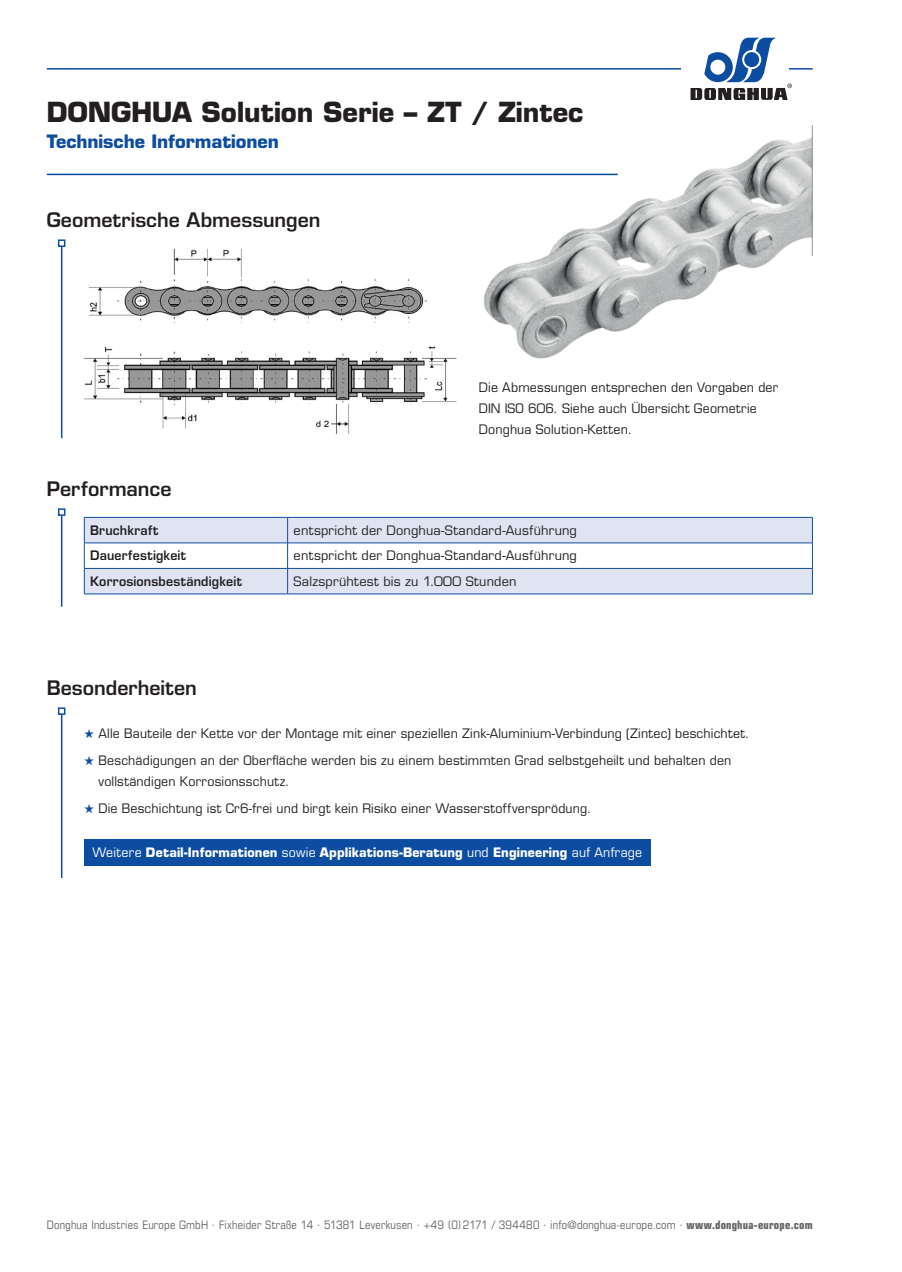
<style>
.page{position:relative;width:902px;height:1272px;background:#fff}
.page>*{position:absolute;margin:0;border:0;box-sizing:border-box;transform-origin:0 0}
.t1{font:700 27px "Eurostile LT Std";letter-spacing:-.005em;color:#231f20}
.t2{font:600 19.5px "Eurostile LT Std";color:#231f20}
.t3{font:700 18px "Eurostile LT Std";letter-spacing:-.005em;color:#0d4da1}
.t4{font:12.75px/21px "Eurostile LT Std";letter-spacing:.015em;color:#231f20}
.t5{font:700 12.75px "Eurostile LT Std";letter-spacing:.01em;color:#fff}
.t6{font:600 12.75px "Eurostile LT Std";letter-spacing:.015em;color:#231f20}
.t7{font:condensed 11.7px "Eurostile LT Std";letter-spacing:.015em;color:#636366}
.s1{color:#0d4da1}
.s2{font-weight:400}
.s3{font-weight:700}
</style>
<div class="page">
<hr style="left:47px;top:68px;width:765px;height:2px;background:#0d4da1">
<div style="left:681px;top:61px;width:108px;height:17px;background:#fff"></div>
<svg style="left:690px;top:38px;width:101px;height:62px"></svg>
<img style="left:479px;top:138px;width:332px;height:221px">
<hr style="left:47px;top:174px;width:570px;height:1px;background:#0d4da1">
<hr style="left:811px;top:125px;width:1px;height:131px;background:#939598">
<hr style="left:61px;top:246px;width:1px;height:192px;background:#0d4da1">
<div style="left:58px;top:239px;width:7px;height:8px;border:2px solid #0d4da1"></div>
<img style="left:84px;top:248px;width:373px;height:186px">
<hr style="left:61px;top:515px;width:1px;height:91px;background:#0d4da1">
<div style="left:58px;top:508px;width:7px;height:8px;border:2px solid #0d4da1"></div>
<svg style="left:84px;top:517px;width:729px;height:76px"></svg>
<hr style="left:84px;top:593px;width:203px;height:1px;background:#0d4da1">
<hr style="left:287px;top:593px;width:525px;height:1px;background:#0d4da1">
<hr style="left:61px;top:714px;width:1px;height:164px;background:#0d4da1">
<div style="left:58px;top:707px;width:7px;height:8px;border:2px solid #0d4da1"></div>
<div style="left:84px;top:838px;width:566px;height:27px;background:#0d4da1"></div>
<h1 class="t1" style="left:47px;top:95px;width:538px">DONGHUA Solution Serie – ZT / Zintec</h1>
<h3 class="t3" style="left:47px;top:131px;width:234px">Technische Informationen</h3>
<h2 class="t2" style="left:47px;top:208px;width:275px">Geometrische Abmessungen</h2>
<p class="t4" style="left:479px;top:377px;width:301px">Die Abmessungen entsprechen den Vorgaben der<br>DIN ISO 606. Siehe auch Übersicht Geometrie<br>Donghua Solution-Ketten.</p>
<h2 class="t2" style="left:47px;top:477px;width:126px">Performance</h2>
<p class="t6" style="left:90px;top:522px;width:69px">Bruchkraft</p>
<p class="t4" style="left:293px;top:520px;width:285px">entspricht der Donghua-Standard-Ausführung</p>
<p class="t6" style="left:90px;top:547px;width:97px">Dauerfestigkeit</p>
<p class="t4" style="left:293px;top:545px;width:285px">entspricht der Donghua-Standard-Ausführung</p>
<p class="t6" style="left:90px;top:573px;width:153px">Korrosionsbeständigkeit</p>
<p class="t4" style="left:293px;top:571px;width:224px">Salzsprühtest bis zu 1.000 Stunden</p>
<h2 class="t2" style="left:47px;top:676px;width:151px">Besonderheiten</h2>
<p class="t4" style="left:84px;top:723px;width:666px"><span class="s1">★</span> Alle Bauteile der Kette vor der Montage mit einer speziellen Zink-Aluminium-Verbindung (Zintec) beschichtet.</p>
<p class="t4" style="left:98px;top:750px;width:634px;text-indent:-14px"><span class="s1">★</span> Beschädigungen an der Oberfläche werden bis zu einem bestimmten Grad selbstgeheilt und behalten den vollständigen Korrosionsschutz.</p>
<p class="t4" style="left:84px;top:798px;width:508px"><span class="s1">★</span> Die Beschichtung ist Cr6-frei und birgt kein Risiko einer Wasserstoffversprödung.</p>
<p class="t5" style="left:93px;top:844px;width:551px"><span class="s2">Weitere</span> Detail-Informationen <span class="s2">sowie</span> Applikations-Beratung <span class="s2">und</span> Engineering <span class="s2">auf Anfrage</span></p>
<p class="t7" style="left:47px;top:1217px;width:767px">Donghua Industries Europe GmbH · Fixheider Straße 14 · 51381 Leverkusen · +49 (0)2171 / 394480 · info@donghua-europe.com · <span class="s3">www.donghua-europe.com</span></p>
</div>
